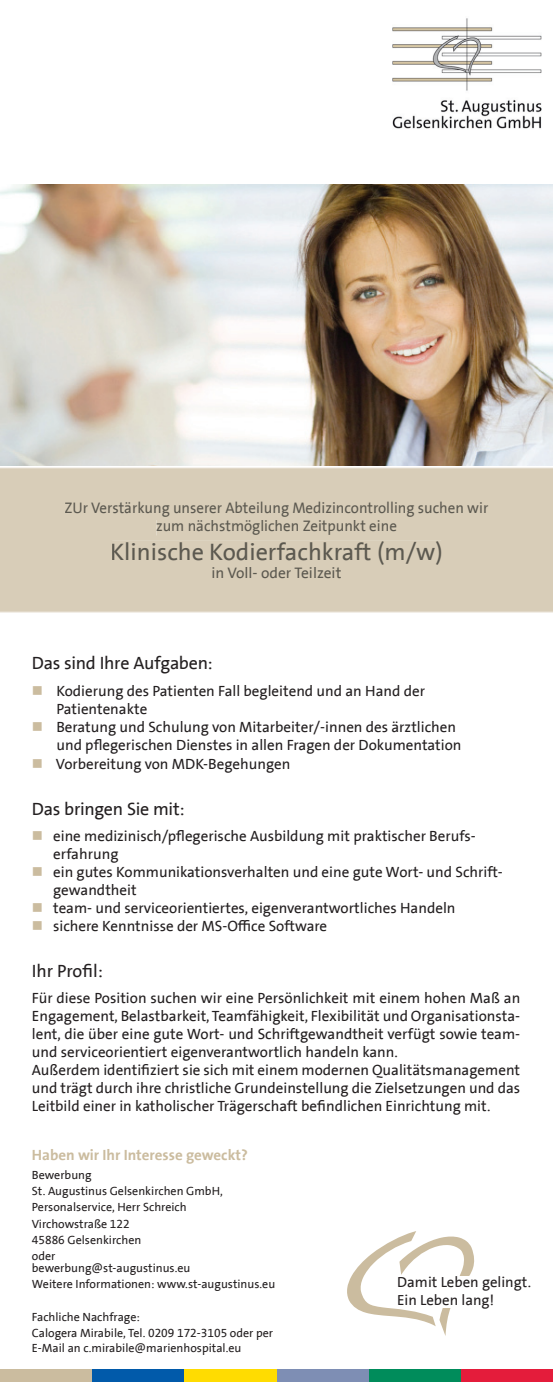
<style>
.page{position:relative;width:553px;height:1382px;background:#fff}
.page>*{position:absolute;margin:0;border:0;box-sizing:border-box;transform-origin:0 0}
.t1{font:24.15px "The Sans Office";color:#5c5950}
.t2{font:18px "The Sans Office";letter-spacing:-.015em;color:#231f20}
.t3{font:15.45px/18.6px "The Sans Office";color:#5c5950;text-align:center}
.t4{font:15px/18px "The Sans Office";color:#231f20}
.t5{font:700 15px "The Sans Office";color:#cbbc9f}
.t6{font:14.85px/17.9px "The Sans Office";color:#231f20}
.t7{font:12px/16.2px "The Sans Office";color:#231f20}
.s1{color:#cbbc9f}
</style>
<div class="page">
<img style="left:392px;top:18px;width:149px;height:111px">
<div style="left:0;top:469px;width:553px;height:142px;background:#d8cdb8"></div>
<div style="left:65px;top:502px;width:423px;height:15px;background:#d8cdb8"></div>
<div style="left:157px;top:520px;width:239px;height:15px;background:#d8cdb8"></div>
<div style="left:112px;top:541px;width:329px;height:24px;background:#d8cdb8"></div>
<div style="left:213px;top:567px;width:128px;height:11px;background:#d8cdb8"></div>
<hr style="left:0;top:468px;width:553px;height:1px;background:#d8cdb8">
<hr style="left:0;top:611px;width:553px;height:1px;background:#d8cdb8">
<svg style="left:347px;top:1231px;width:128px;height:105px"></svg>
<div style="left:397px;top:1276px;width:138px;height:32px;background:#fff"></div>
<div style="left:0;top:1369px;width:92px;height:13px;background:#cbbc9f"></div>
<div style="left:92px;top:1369px;width:93px;height:13px;background:#015aaa"></div>
<div style="left:185px;top:1369px;width:92px;height:13px;background:#ffdc01"></div>
<div style="left:277px;top:1369px;width:92px;height:13px;background:#7e8eb4"></div>
<div style="left:369px;top:1369px;width:92px;height:13px;background:#008c5b"></div>
<div style="left:461px;top:1369px;width:92px;height:13px;background:#e41c3b"></div>
<img style="left:0;top:185px;width:553px;height:281px">
<p class="t3" style="left:65px;top:498px;width:425px">ZUr Verstärkung unserer Abteilung Medizincontrolling suchen wir zum nächstmöglichen Zeitpunkt eine</p>
<h1 class="t1" style="left:110px;top:536px;width:334px">Klinische Kodierfachkraft (m/w)</h1>
<p class="t3" style="left:211px;top:564px;width:131px">in Voll- oder Teilzeit</p>
<p class="t2" style="left:32px;top:651px;width:182px">Das sind Ihre Aufgaben:</p>
<p class="t4" style="left:56px;top:682px;width:370px;text-indent:-25px"><span class="s1">■</span> Kodierung des Patienten Fall begleitend und an Hand der<br>Patientenakte</p>
<p class="t4" style="left:56px;top:718px;width:406px;text-indent:-25px"><span class="s1">■</span> Beratung und Schulung von Mitarbeiter/-innen des ärztlichen und pflegerischen Dienstes in allen Fragen der Dokumentation</p>
<p class="t4" style="left:32px;top:755px;width:260px"><span class="s1">■</span> Vorbereitung von MDK-Begehungen</p>
<p class="t2" style="left:32px;top:797px;width:154px">Das bringen Sie mit:</p>
<p class="t4" style="left:53px;top:827px;width:424px;text-indent:-21px"><span class="s1">■</span> eine medizinisch/pflegerische Ausbildung mit praktischer Berufs&shy;erfahrung</p>
<p class="t4" style="left:53px;top:863px;width:451px;text-indent:-21px"><span class="s1">■</span> ein gutes Kommunikationsverhalten und eine gute Wort- und Schrift&shy;gewandtheit</p>
<p class="t4" style="left:32px;top:899px;width:425px"><span class="s1">■</span> team- und serviceorientiertes, eigenverantwortliches Handeln</p>
<p class="t4" style="left:32px;top:917px;width:297px"><span class="s1">■</span> sichere Kenntnisse der MS-Office Software</p>
<p class="t2" style="left:32px;top:959px;width:72px">Ihr Profil:</p>
<p class="t4" style="left:32px;top:989px;width:490px">Für diese Position suchen wir eine Persönlichkeit mit einem hohen Maß an Engagement, Belastbarkeit, Teamfähigkeit, Flexibilität und Organisationsta&shy;lent, die über eine gute Wort- und Schriftgewandtheit verfügt sowie team&shy;und serviceorientiert eigenverantwortlich handeln kann.<br>Außerdem identifiziert sie sich mit einem modernen Qualitätsmanagement und trägt durch ihre christliche Grundeinstellung die Zielsetzungen und das Leitbild einer in katholischer Trägerschaft befindlichen Einrichtung mit.</p>
<p class="t5" style="left:32px;top:1145px;width:217px">Haben wir Ihr Interesse geweckt?</p>
<p class="t7" style="left:32px;top:1167px;width:192px">Bewerbung<br>St. Augustinus Gelsenkirchen GmbH,<br>Personalservice, Herr Schreich<br>Virchowstraße 122<br>45886 Gelsenkirchen<br>oder</p>
<p class="t7" style="left:32px;top:1260px;width:245px">bewerbung@st-augustinus.eu<br>Weitere Informationen: www.st-augustinus.eu</p>
<p class="t7" style="left:32px;top:1309px;width:243px">Fachliche Nachfrage:<br>Calogera Mirabile, Tel. 0209 172-3105 oder per</p>
<p class="t7" style="left:32px;top:1339px;width:211px">E-Mail an c.mirabile@marienhospital.eu</p>
<p class="t6" style="left:397px;top:1273px;width:135px">Damit Leben gelingt.<br>Ein Leben lang!</p>
</div>
